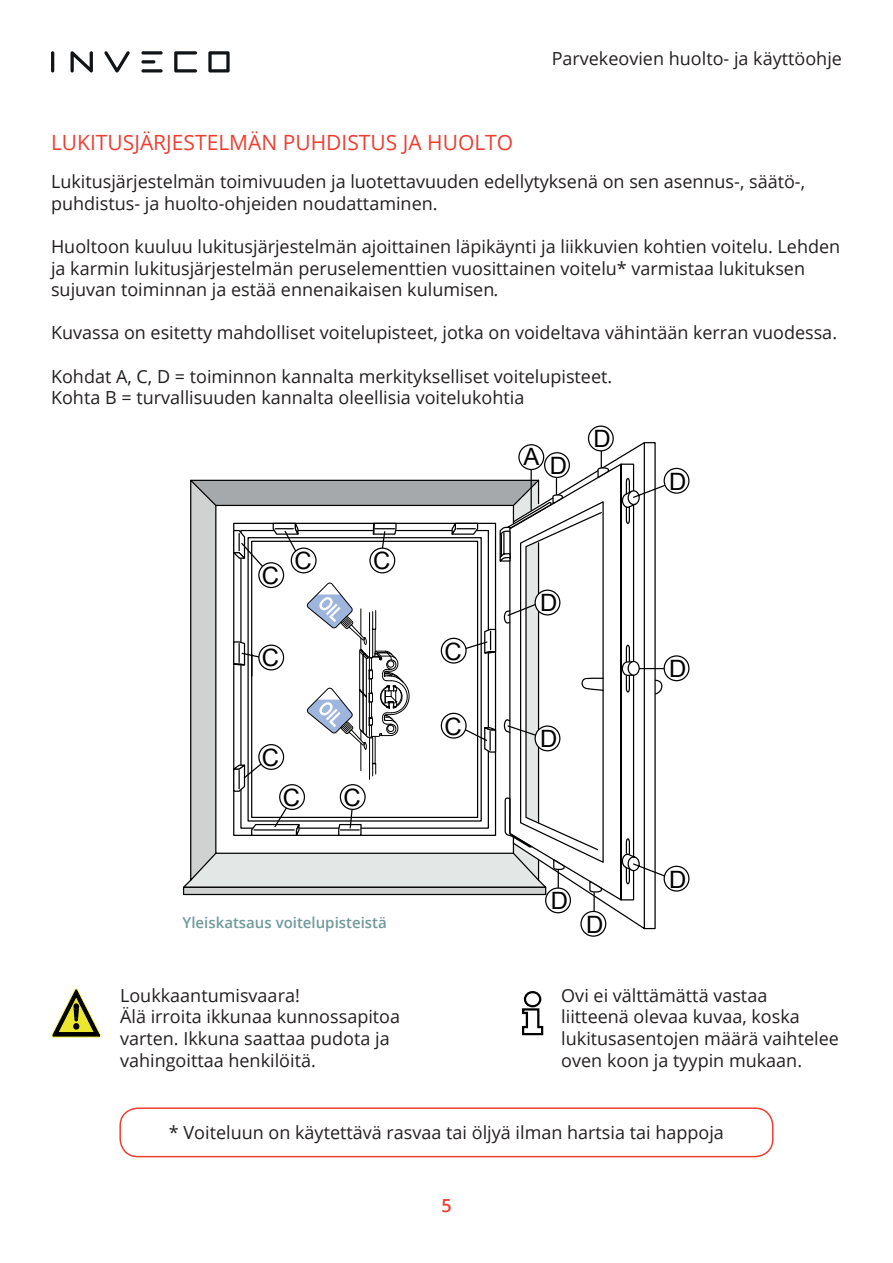
<style>
.page{position:relative;width:893px;height:1263px;background:#fff}
.page>*{position:absolute;margin:0;border:0;box-sizing:border-box;transform-origin:0 0}
.t1{font:23.85px "Arial";color:#000001}
.t2{font:21px "Open Sans";color:#ee3e32}
.t3{font:18px/21.6px "Open Sans";color:#231f20}
.t4{font:600 18px "Open Sans";color:#ee3e32}
.t5{font:600 15px "Open Sans";color:#70999c}
.s1{font-style:italic}
</style>
<div class="page">
<hr style="left:51px;top:51px;width:3px;height:21px;background:#111416;border-radius:2px">
<svg style="left:208px;top:51px;width:22px;height:21px"></svg>
<svg style="left:174px;top:51px;width:23px;height:21px"></svg>
<svg style="left:141px;top:51px;width:22px;height:4px"></svg>
<hr style="left:141px;top:69px;width:22px;height:3px;background:#111416;border-radius:2px">
<svg style="left:141px;top:60px;width:14px;height:4px"></svg>
<svg style="left:71px;top:51px;width:22px;height:21px"></svg>
<svg style="left:104px;top:51px;width:26px;height:21px"></svg>
<svg style="left:519px;top:447px;width:153px;height:467px"></svg>
<svg style="left:519px;top:896px;width:112px;height:41px"></svg>
<svg style="left:183px;top:466px;width:455px;height:430px"></svg>
<svg style="left:621px;top:481px;width:52px;height:399px"></svg>
<div style="left:519px;top:445px;width:25px;height:24px;background:#fff;border-radius:50%"></div>
<div style="left:518px;top:444px;width:26px;height:26px;border:1px solid #000001;border-radius:50%"></div>
<div style="left:545px;top:453px;width:24px;height:24px;background:#fff;border-radius:50%"></div>
<div style="left:544px;top:452px;width:26px;height:26px;border:1px solid #000001;border-radius:50%"></div>
<div style="left:588px;top:426px;width:25px;height:25px;background:#fff;border-radius:50%"></div>
<div style="left:588px;top:425px;width:26px;height:26px;border:1px solid #000001;border-radius:50%"></div>
<div style="left:664px;top:468px;width:25px;height:25px;background:#fff;border-radius:50%"></div>
<div style="left:664px;top:468px;width:25px;height:26px;border:1px solid #000001;border-radius:50%"></div>
<div style="left:664px;top:656px;width:25px;height:25px;background:#fff;border-radius:50%"></div>
<div style="left:664px;top:655px;width:25px;height:26px;border:1px solid #000001;border-radius:50%"></div>
<div style="left:664px;top:866px;width:25px;height:25px;background:#fff;border-radius:50%"></div>
<div style="left:664px;top:866px;width:25px;height:26px;border:1px solid #000001;border-radius:50%"></div>
<div style="left:581px;top:911px;width:25px;height:25px;background:#fff;border-radius:50%"></div>
<div style="left:580px;top:911px;width:26px;height:26px;border:1px solid #000001;border-radius:50%"></div>
<div style="left:546px;top:888px;width:24px;height:25px;background:#fff;border-radius:50%"></div>
<div style="left:545px;top:887px;width:26px;height:26px;border:1px solid #000001;border-radius:50%"></div>
<div style="left:535px;top:726px;width:25px;height:25px;background:#fff;border-radius:50%"></div>
<div style="left:534px;top:725px;width:26px;height:26px;border:1px solid #000001;border-radius:50%"></div>
<div style="left:535px;top:590px;width:25px;height:25px;background:#fff;border-radius:50%"></div>
<div style="left:534px;top:590px;width:26px;height:25px;border:1px solid #000001;border-radius:50%"></div>
<div style="left:119px;top:1107px;width:654px;height:50px;border:2px solid #ee3e32;border-radius:18px"></div>
<svg style="left:52px;top:988px;width:49px;height:49px"></svg>
<svg style="left:522px;top:991px;width:22px;height:45px"></svg>
<p class="t3" style="left:552px;top:47px;width:292px">Parvekeovien huolto- ja käyttöohje</p>
<p class="t2" style="left:51px;top:128px;width:464px">LUKITUSJÄRJESTELMÄN PUHDISTUS JA HUOLTO</p>
<p class="t3" style="left:51px;top:170px;width:756px">Lukitusjärjestelmän toimivuuden ja luotettavuuden edellytyksenä on sen asennus-, säätö-, puhdistus- ja huolto-ohjeiden noudattaminen.</p>
<p class="t3" style="left:51px;top:235px;width:791px">Huoltoon kuuluu lukitusjärjestelmän ajoittainen läpikäynti ja liikkuvien kohtien voitelu. Lehden ja karmin lukitusjärjestelmän peruselementtien vuosittainen voitelu* varmistaa lukituksen sujuvan toiminnan ja estää ennenaikaisen kulumisen<span class="s1">.</span></p>
<p class="t3" style="left:51px;top:322px;width:788px">Kuvassa on esitetty mahdolliset voitelupisteet, jotka on voideltava vähintään kerran vuodessa.</p>
<p class="t3" style="left:51px;top:365px;width:563px">Kohdat A, C, D = toiminnon kannalta merkitykselliset voitelupisteet.<br>Kohta B = turvallisuuden kannalta oleellisia voitelukohtia</p>
<h1 class="t1" style="left:262px;top:560px;width:19px">C</h1>
<h1 class="t1" style="left:294px;top:545px;width:19px">C</h1>
<h1 class="t1" style="left:373px;top:545px;width:19px">C</h1>
<h1 class="t1" style="left:262px;top:642px;width:19px">C</h1>
<h1 class="t1" style="left:262px;top:742px;width:19px">C</h1>
<h1 class="t1" style="left:283px;top:782px;width:19px">C</h1>
<h1 class="t1" style="left:343px;top:782px;width:19px">C</h1>
<p class="t5" style="left:183px;top:912px;width:206px">Yleiskatsaus voitelupisteistä</p>
<h1 class="t1" style="left:444px;top:635px;width:19px">C</h1>
<h1 class="t1" style="left:444px;top:711px;width:19px">C</h1>
<h1 class="t1" style="left:524px;top:445px;width:45px">A D</h1>
<h1 class="t1" style="left:594px;top:423px;width:19px">D</h1>
<h1 class="t1" style="left:540px;top:587px;width:19px">D</h1>
<h1 class="t1" style="left:540px;top:723px;width:19px">D</h1>
<h1 class="t1" style="left:551px;top:885px;width:19px">D</h1>
<h1 class="t1" style="left:586px;top:909px;width:19px">D</h1>
<h1 class="t1" style="left:669px;top:466px;width:19px">D</h1>
<h1 class="t1" style="left:669px;top:653px;width:19px">D</h1>
<h1 class="t1" style="left:669px;top:863px;width:19px">D</h1>
<p class="t3" style="left:120px;top:984px;width:282px">Loukkaantumisvaara!<br>Älä irroita ikkunaa kunnossapitoa varten. Ikkuna saattaa pudota ja vahingoittaa henkilöitä.</p>
<p class="t3" style="left:561px;top:984px;width:279px">Ovi ei välttämättä vastaa liitteenä olevaa kuvaa, koska lukitusasentojen määrä vaihtelee oven koon ja tyypin mukaan.</p>
<p class="t3" style="left:169px;top:1121px;width:556px">* Voiteluun on käytettävä rasvaa tai öljyä ilman hartsia tai happoja</p>
<p class="t4" style="left:441px;top:1193px;width:12px">5</p>
</div>
